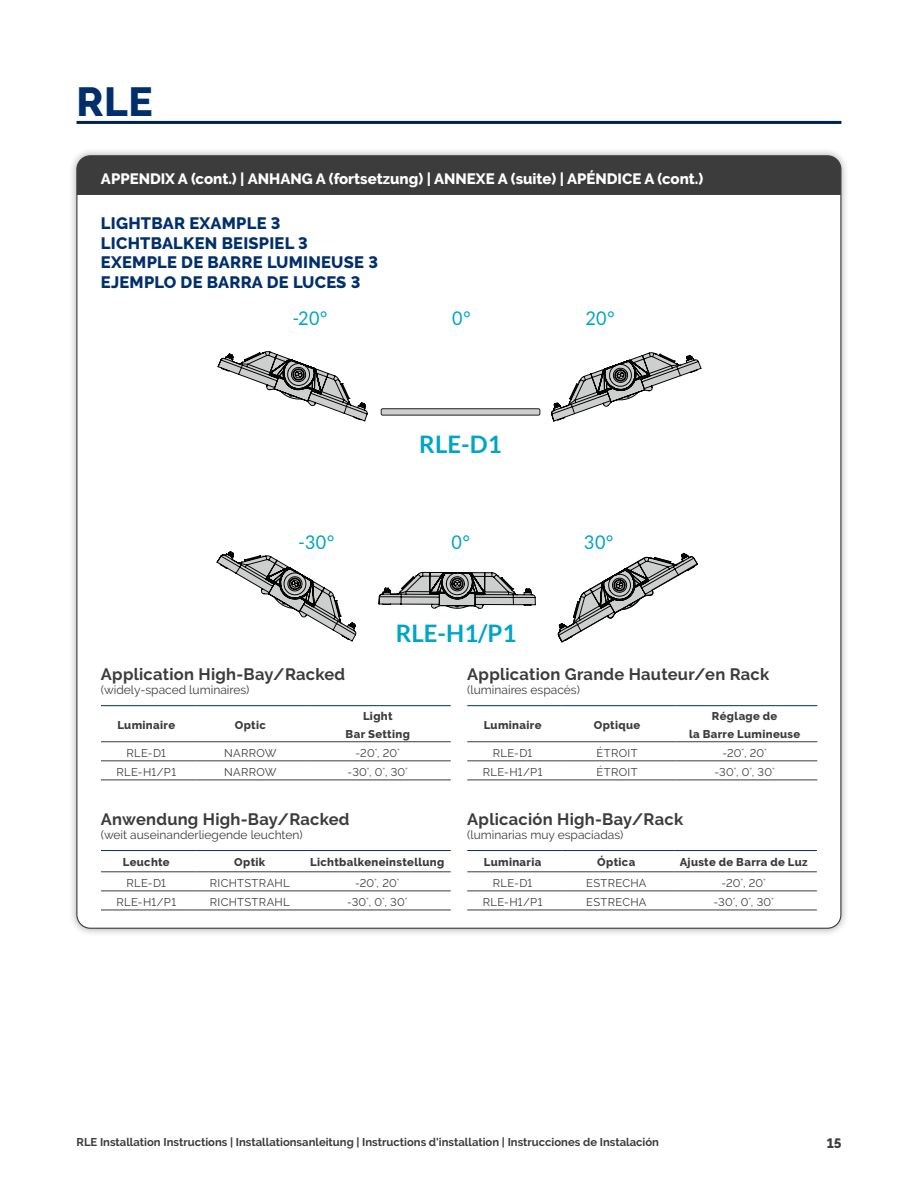
<style>
.page{position:relative;width:918px;height:1188px;background:#fff}
.page>*{position:absolute;margin:0;border:0;box-sizing:border-box;transform-origin:0 0}
.t1{font:800 40.5px "Raleway";color:#002f6b}
.t2{font:700 24px "Lato";color:#00a5c8}
.t3{font:18.9px "Lato";letter-spacing:.03em;color:#00a5c8;scale:.95 1}
.Installation_Copy_Heading_Spacing{font:700 16.5px "Raleway";letter-spacing:.015em;color:#3c3c3c}
.t4{font:800 16.5px/19.5px "Raleway";letter-spacing:.015em;color:#002f6b}
.t5{font:800 15px "Raleway";color:#fff}
.t6{font:800 13.5px "Raleway";color:#3c3c3c}
.Installation_Copy_Heading_Spacing-2{font:12px "Raleway";color:#3c3c3c}
.A4_Cover_Headline_32{font:11.25px "Raleway";letter-spacing:.025em;color:#3c3c3c}
.A4_Cover_Headline_32-2{font:800 11.25px/17px "Raleway";letter-spacing:.03em;color:#3c3c3c;text-align:center}
.t7{font:700 11.25px "Raleway";color:#3c3c3c}
</style>
<div class="page">
<hr style="left:77px;top:121px;width:764px;height:3px;background:#002252">
<div style="left:68px;top:147px;width:781px;height:790px;background:#231f20;opacity:.4"></div>
<div style="left:77px;top:156px;width:764px;height:772px;background:#fff;border-radius:13px"></div>
<svg style="left:217px;top:551px;width:140px;height:91px"></svg>
<svg style="left:378px;top:552px;width:321px;height:91px"></svg>
<svg style="left:217px;top:351px;width:151px;height:71px"></svg>
<svg style="left:540px;top:352px;width:161px;height:70px"></svg>
<div style="left:381px;top:409px;width:159px;height:6px;background:#cdcece;border-radius:2px"></div>
<div style="left:381px;top:408px;width:159px;height:8px;border:1px solid #231f20;border-radius:2px"></div>
<div style="left:77px;top:156px;width:764px;height:39px;background:#3c3c3c"></div>
<hr style="left:101px;top:705px;width:95px;height:1px;background:#002f6b">
<hr style="left:196px;top:705px;width:113px;height:1px;background:#002f6b">
<hr style="left:309px;top:705px;width:142px;height:1px;background:#002f6b">
<hr style="left:101px;top:741px;width:95px;height:1px;background:#3c3c3c">
<hr style="left:196px;top:741px;width:113px;height:1px;background:#3c3c3c">
<hr style="left:309px;top:741px;width:142px;height:1px;background:#3c3c3c">
<hr style="left:101px;top:760px;width:95px;height:1px;background:#3c3c3c">
<hr style="left:196px;top:760px;width:113px;height:1px;background:#3c3c3c">
<hr style="left:309px;top:760px;width:142px;height:1px;background:#3c3c3c">
<hr style="left:101px;top:780px;width:95px;height:1px;background:#3c3c3c">
<hr style="left:196px;top:780px;width:113px;height:1px;background:#3c3c3c">
<hr style="left:309px;top:780px;width:142px;height:1px;background:#3c3c3c">
<hr style="left:101px;top:850px;width:95px;height:1px;background:#002f6b">
<hr style="left:196px;top:850px;width:112px;height:1px;background:#002f6b">
<hr style="left:308px;top:850px;width:143px;height:1px;background:#002f6b">
<hr style="left:101px;top:871px;width:95px;height:1px;background:#3c3c3c">
<hr style="left:196px;top:871px;width:112px;height:1px;background:#3c3c3c">
<hr style="left:308px;top:871px;width:143px;height:1px;background:#3c3c3c">
<hr style="left:101px;top:891px;width:95px;height:1px;background:#3c3c3c">
<hr style="left:196px;top:891px;width:112px;height:1px;background:#3c3c3c">
<hr style="left:308px;top:891px;width:143px;height:1px;background:#3c3c3c">
<hr style="left:101px;top:910px;width:95px;height:1px;background:#3c3c3c">
<hr style="left:196px;top:910px;width:112px;height:1px;background:#3c3c3c">
<hr style="left:308px;top:910px;width:143px;height:1px;background:#3c3c3c">
<hr style="left:467px;top:705px;width:95px;height:1px;background:#002f6b">
<hr style="left:562px;top:705px;width:114px;height:1px;background:#002f6b">
<hr style="left:676px;top:705px;width:141px;height:1px;background:#002f6b">
<hr style="left:467px;top:741px;width:95px;height:1px;background:#3c3c3c">
<hr style="left:562px;top:741px;width:114px;height:1px;background:#3c3c3c">
<hr style="left:676px;top:741px;width:141px;height:1px;background:#3c3c3c">
<hr style="left:467px;top:760px;width:95px;height:1px;background:#3c3c3c">
<hr style="left:562px;top:760px;width:114px;height:1px;background:#3c3c3c">
<hr style="left:676px;top:760px;width:141px;height:1px;background:#3c3c3c">
<hr style="left:467px;top:780px;width:95px;height:1px;background:#3c3c3c">
<hr style="left:562px;top:780px;width:114px;height:1px;background:#3c3c3c">
<hr style="left:676px;top:780px;width:141px;height:1px;background:#3c3c3c">
<hr style="left:467px;top:850px;width:95px;height:1px;background:#002f6b">
<hr style="left:562px;top:850px;width:113px;height:1px;background:#002f6b">
<hr style="left:675px;top:850px;width:142px;height:1px;background:#002f6b">
<hr style="left:467px;top:871px;width:95px;height:1px;background:#3c3c3c">
<hr style="left:562px;top:871px;width:113px;height:1px;background:#3c3c3c">
<hr style="left:675px;top:871px;width:142px;height:1px;background:#3c3c3c">
<hr style="left:467px;top:891px;width:95px;height:1px;background:#3c3c3c">
<hr style="left:562px;top:891px;width:113px;height:1px;background:#3c3c3c">
<hr style="left:675px;top:891px;width:142px;height:1px;background:#3c3c3c">
<hr style="left:467px;top:910px;width:95px;height:1px;background:#3c3c3c">
<hr style="left:562px;top:910px;width:113px;height:1px;background:#3c3c3c">
<hr style="left:675px;top:910px;width:142px;height:1px;background:#3c3c3c">
<h1 class="t1" style="left:77px;top:79px;width:78px">RLE</h1>
<p class="t5" style="left:101px;top:170px;width:604px">APPENDIX A (cont.) | ANHANG A (fortsetzung) | ANNEXE A (suite) | APÉNDICE A (cont.)</p>
<p class="t4" style="left:101px;top:214px;width:279px">LIGHTBAR EXAMPLE 3<br>LICHTBALKEN BEISPIEL 3<br>EXEMPLE DE BARRE LUMINEUSE 3<br>EJEMPLO DE BARRA DE LUCES 3</p>
<p class="t3" style="left:293px;top:307px;width:38px">-20°</p>
<p class="t3" style="left:585px;top:307px;width:32px">20°</p>
<p class="t3" style="left:452px;top:307px;width:21px">0°</p>
<p class="t2" style="left:419px;top:431px;width:84px">RLE-D1</p>
<p class="t3" style="left:299px;top:531px;width:39px">-30°</p>
<p class="t3" style="left:451px;top:532px;width:21px">0°</p>
<p class="t3" style="left:584px;top:531px;width:33px">30°</p>
<p class="t2" style="left:396px;top:620px;width:122px">RLE-H1/P1</p>
<p class="Installation_Copy_Heading_Spacing" style="left:101px;top:665px;width:246px">Application High-Bay/Racked</p>
<p class="Installation_Copy_Heading_Spacing-2" style="left:101px;top:683px;width:150px">(widely-spaced luminaires)</p>
<p class="A4_Cover_Headline_32-2" style="left:117px;top:717px;width:59px">Luminaire</p>
<p class="A4_Cover_Headline_32-2" style="left:235px;top:717px;width:33px">Optic</p>
<p class="A4_Cover_Headline_32-2" style="left:346px;top:708px;width:66px">Light<br>Bar Setting</p>
<p class="A4_Cover_Headline_32" style="left:127px;top:746px;width:41px">RLE-D1</p>
<p class="A4_Cover_Headline_32" style="left:224px;top:746px;width:54px">NARROW</p>
<p class="A4_Cover_Headline_32" style="left:356px;top:746px;width:46px">-20˚, 20˚</p>
<p class="A4_Cover_Headline_32" style="left:117px;top:765px;width:61px">RLE-H1/P1</p>
<p class="A4_Cover_Headline_32" style="left:224px;top:765px;width:54px">NARROW</p>
<p class="A4_Cover_Headline_32" style="left:348px;top:765px;width:62px">-30˚, 0˚, 30˚</p>
<p class="Installation_Copy_Heading_Spacing" style="left:101px;top:810px;width:250px">Anwendung High-Bay/Racked</p>
<p class="Installation_Copy_Heading_Spacing-2" style="left:101px;top:828px;width:203px">(weit auseinanderliegende leuchten)</p>
<p class="A4_Cover_Headline_32-2" style="left:123px;top:854px;width:48px">Leuchte</p>
<p class="A4_Cover_Headline_32-2" style="left:234px;top:854px;width:33px">Optik</p>
<p class="A4_Cover_Headline_32-2" style="left:310px;top:854px;width:136px">Lichtbalkeneinstellung</p>
<p class="A4_Cover_Headline_32" style="left:127px;top:876px;width:41px">RLE-D1</p>
<p class="A4_Cover_Headline_32" style="left:210px;top:876px;width:82px">RICHTSTRAHL</p>
<p class="A4_Cover_Headline_32" style="left:355px;top:876px;width:46px">-20˚, 20˚</p>
<p class="A4_Cover_Headline_32" style="left:117px;top:895px;width:61px">RLE-H1/P1</p>
<p class="A4_Cover_Headline_32" style="left:210px;top:895px;width:82px">RICHTSTRAHL</p>
<p class="A4_Cover_Headline_32" style="left:347px;top:895px;width:62px">-30˚, 0˚, 30˚</p>
<p class="Installation_Copy_Heading_Spacing" style="left:467px;top:665px;width:304px">Application Grande Hauteur/en Rack</p>
<p class="Installation_Copy_Heading_Spacing-2" style="left:467px;top:683px;width:114px">(luminaires espacés)</p>
<p class="A4_Cover_Headline_32-2" style="left:484px;top:717px;width:59px">Luminaire</p>
<p class="A4_Cover_Headline_32-2" style="left:594px;top:717px;width:48px">Optique</p>
<p class="A4_Cover_Headline_32-2" style="left:689px;top:708px;width:113px">Réglage de<br>la Barre Lumineuse</p>
<p class="A4_Cover_Headline_32" style="left:493px;top:746px;width:41px">RLE-D1</p>
<p class="A4_Cover_Headline_32" style="left:597px;top:746px;width:42px">ÉTROIT</p>
<p class="A4_Cover_Headline_32" style="left:722px;top:746px;width:46px">-20˚, 20˚</p>
<p class="A4_Cover_Headline_32" style="left:483px;top:765px;width:61px">RLE-H1/P1</p>
<p class="A4_Cover_Headline_32" style="left:597px;top:765px;width:42px">ÉTROIT</p>
<p class="A4_Cover_Headline_32" style="left:714px;top:765px;width:62px">-30˚, 0˚, 30˚</p>
<p class="Installation_Copy_Heading_Spacing" style="left:467px;top:810px;width:217px">Aplicación High-Bay/Rack</p>
<p class="Installation_Copy_Heading_Spacing-2" style="left:467px;top:828px;width:158px">(luminarias muy espaciadas)</p>
<p class="A4_Cover_Headline_32-2" style="left:484px;top:854px;width:59px">Luminaria</p>
<p class="A4_Cover_Headline_32-2" style="left:597px;top:854px;width:40px">Óptica</p>
<p class="A4_Cover_Headline_32-2" style="left:680px;top:854px;width:129px">Ajuste de Barra de Luz</p>
<p class="A4_Cover_Headline_32" style="left:493px;top:876px;width:41px">RLE-D1</p>
<p class="A4_Cover_Headline_32" style="left:586px;top:876px;width:62px">ESTRECHA</p>
<p class="A4_Cover_Headline_32" style="left:721px;top:876px;width:46px">-20˚, 20˚</p>
<p class="A4_Cover_Headline_32" style="left:483px;top:895px;width:61px">RLE-H1/P1</p>
<p class="A4_Cover_Headline_32" style="left:586px;top:895px;width:62px">ESTRECHA</p>
<p class="A4_Cover_Headline_32" style="left:713px;top:895px;width:62px">-30˚, 0˚, 30˚</p>
<p class="t7" style="left:77px;top:1135px;width:584px">RLE Installation Instructions | Installationsanleitung | Instructions d'installation | Instrucciones de Instalación</p>
<p class="t6" style="left:827px;top:1135px;width:16px">15</p>
</div>
